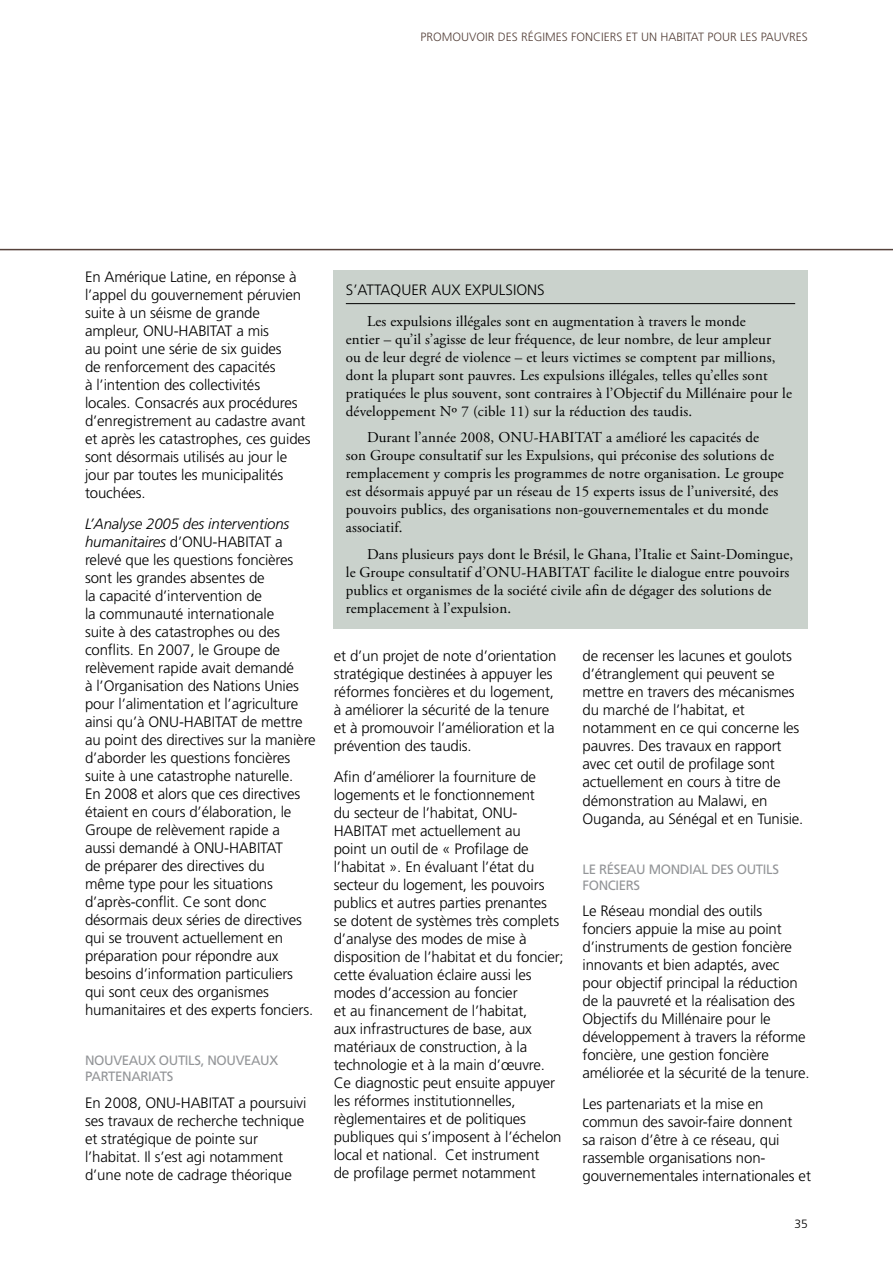
<style>
.page{position:relative;width:893px;height:1263px;background:#fff}
.page>*{position:absolute;margin:0;border:0;box-sizing:border-box;transform-origin:0 0}
.t1{font:300 15px/18px "Frutiger";letter-spacing:-.01em;color:#000}
.t2{font:15px/18px "Adobe Garamond Pro";letter-spacing:.01em;color:#000}
.t3{font:italic 300 15px/18px "Frutiger";letter-spacing:-.01em;color:#000}
.t4{font:13.5px "Frutiger";letter-spacing:-.03em;color:#939598}
.t5{font:300 12px "Frutiger";color:#55413a}
.t6{font:300 12px "Frutiger";color:#000}
.s1{font-style:normal}
</style>
<div class="page">
<hr style="left:0;top:249px;width:893px;height:1px;background:#55413a">
<div style="left:333px;top:271px;width:475px;height:358px;background:#cad2cc"></div>
<hr style="left:346px;top:303px;width:449px;height:1px;background:#000">
<p class="t5" style="left:420px;top:30px;width:16px">Promouvo</p>
<p class="t5" style="left:485px;top:30px;width:20px">ir des</p>
<p class="t5" style="left:521px;top:30px;width:32px">régimes</p>
<p class="t5" style="left:571px;top:30px;width:8px">fonc</p>
<p class="t5" style="left:601px;top:30px;width:10px">iers</p>
<p class="t5" style="left:626px;top:30px;width:90px">et un habitat pour</p>
<p class="t5" style="left:740px;top:30px;width:7px">les</p>
<p class="t5" style="left:761px;top:30px;width:21px">pauvres</p>
<p class="t1" style="left:85px;top:268px;width:218px">En Amérique Latine, en réponse à l’appel du gouvernement péruvien suite à un séisme de grande ampleur, ONU-HABITAT</p>
<p class="t1" style="left:85px;top:322px;width:227px;text-indent:151px">a mis<br>au point une série de six guides<br>de renforcement des capacités<br>à l’intention des collectivités<br>locales. Consacrés aux procédures d’enregistrement au cadastre avant et après les catastrophes, ces guides sont désormais utilisés au jour le jour par toutes les municipalités touchées.</p>
<p class="t3" style="left:85px;top:515px;width:206px">L’Analyse 2005 des interventions humanitaires <span class="s1">d’ONU-HABITAT</span></p>
<p class="t1" style="left:85px;top:533px;width:215px;text-indent:190px">a relevé que les questions foncières sont les grandes absentes de<br>la capacité d’intervention de<br>la communauté internationale suite à des catastrophes ou des conflits. En 2007, le Groupe de relèvement rapide avait demandé à l’Organisation des Nations Unies pour l’alimentation et l’agriculture ainsi qu’à ONU-HABITAT</p>
<p class="t1" style="left:85px;top:713px;width:232px;text-indent:157px">de mettre au point des directives sur la manière d’aborder les questions foncières suite à une catastrophe naturelle.<br>En 2008 et alors que ces directives étaient en cours d’élaboration, le<br>Groupe de relèvement rapide a<br>aussi demandé à ONU-HABITAT<br>de préparer des directives du<br>même type pour les situations d’après-conflit. Ce sont donc désormais deux séries de directives qui se trouvent actuellement en préparation pour répondre aux besoins d’information particuliers qui sont ceux des organismes humanitaires et des experts fonciers.</p>
<p class="t4" style="left:85px;top:1052px;width:46px">NOUVEAU</p>
<p class="t4" style="left:147px;top:1052px;width:22px">X OUT</p>
<p class="t4" style="left:185px;top:1052px;width:33px">ILS, NOU</p>
<p class="t4" style="left:236px;top:1052px;width:18px">VEAU</p>
<p class="t4" style="left:269px;top:1052px;width:10px">X</p>
<p class="t4" style="left:85px;top:1069px;width:9px">PARTENAR</p>
<p class="t4" style="left:148px;top:1069px;width:27px">IATS</p>
<p class="t1" style="left:85px;top:1094px;width:105px">En 2008, ONU-HABITAT</p>
<p class="t1" style="left:85px;top:1094px;width:223px;text-indent:154px">a poursuivi ses travaux de recherche technique et stratégique de pointe sur l’habitat. Il s’est agi notamment d’une note de cadrage théorique</p>
<p class="t1" style="left:346px;top:281px;width:55px">S’attaquer</p>
<p class="t1" style="left:431px;top:281px;width:43px">aux expuls</p>
<p class="t1" style="left:513px;top:281px;width:14px">ions</p>
<p class="t2" style="left:346px;top:312px;width:448px;text-indent:21px">Les expulsions illégales sont en augmentation à travers le monde<br>entier – qu’il s’agisse de leur fréquence, de leur nombre, de leur ampleur<br>ou de leur degré de violence – et leurs victimes se comptent par millions, dont la plupart sont pauvres. Les expulsions illégales, telles qu’elles sont pratiquées le plus souvent, sont contraires à l’Objectif du Millénaire pour le développement Nº 7 (cible 11) sur la réduction des taudis.</p>
<p class="t2" style="left:346px;top:429px;width:440px;text-indent:21px">Durant l’année 2008, ONU-HABITAT a amélioré les capacités de<br>son Groupe consultatif sur les Expulsions, qui préconise des solutions de remplacement y compris les programmes de notre organisation. Le groupe est désormais appuyé par un réseau de 15 experts issus de l’université, des pouvoirs publics, des organisations non-gouvernementales et du monde associatif.</p>
<p class="t2" style="left:346px;top:545px;width:449px;text-indent:21px">Dans plusieurs pays dont le Brésil, le Ghana, l’Italie et Saint-Domingue, le Groupe consultatif d’ONU-HABITAT facilite le dialogue entre pouvoirs publics et organismes de la société civile afin de dégager des solutions de remplacement à l’expulsion.</p>
<p class="t1" style="left:334px;top:647px;width:224px">et d’un projet de note d’orientation stratégique destinées à appuyer les réformes foncières et du logement, à améliorer la sécurité de la tenure et à promouvoir l’amélioration et la prévention des taudis.</p>
<p class="t1" style="left:334px;top:768px;width:204px">Afin d’améliorer la fourniture de logements et le fonctionnement du secteur de l’habitat, ONU-<br>HABITAT</p>
<p class="t1" style="left:334px;top:822px;width:231px;text-indent:58px">met actuellement au<br>point un outil de « Profilage de l’habitat ». En évaluant l’état du secteur du logement, les pouvoirs publics et autres parties prenantes se dotent de systèmes très complets d’analyse des modes de mise à disposition de l’habitat et du foncier; cette évaluation éclaire aussi les modes d’accession au foncier<br>et au financement de l’habitat,<br>aux infrastructures de base, aux matériaux de construction, à la technologie et à la main d’œuvre.<br>Ce diagnostic peut ensuite appuyer les réformes institutionnelles, règlementaires et de politiques publiques qui s’imposent à l’échelon local et national. Cet instrument<br>de profilage permet notamment</p>
<p class="t1" style="left:582px;top:647px;width:222px">de recenser les lacunes et goulots d’étranglement qui peuvent se mettre en travers des mécanismes du marché de l’habitat, et notamment en ce qui concerne les pauvres. Des travaux en rapport avec cet outil de profilage sont actuellement en cours à titre de démonstration au Malawi, en<br>Ouganda, au Sénégal et en Tunisie.</p>
<p class="t4" style="left:582px;top:861px;width:47px">LE RÉSEAU</p>
<p class="t4" style="left:649px;top:861px;width:11px">MON</p>
<p class="t4" style="left:680px;top:861px;width:67px">DIAL DES OUT</p>
<p class="t4" style="left:763px;top:861px;width:18px">ILS</p>
<p class="t4" style="left:582px;top:877px;width:59px">FONCIERS</p>
<p class="t1" style="left:582px;top:902px;width:229px">Le Réseau mondial des outils fonciers appuie la mise au point d’instruments de gestion foncière innovants et bien adaptés, avec pour objectif principal la réduction de la pauvreté et la réalisation des Objectifs du Millénaire pour le développement à travers la réforme foncière, une gestion foncière améliorée et la sécurité de la tenure.</p>
<p class="t1" style="left:582px;top:1095px;width:230px">Les partenariats et la mise en commun des savoir-faire donnent<br>sa raison d’être à ce réseau, qui rassemble organisations non&shy;gouvernementales internationales et</p>
<p class="t6" style="left:795px;top:1217px;width:15px">35</p>
</div>
